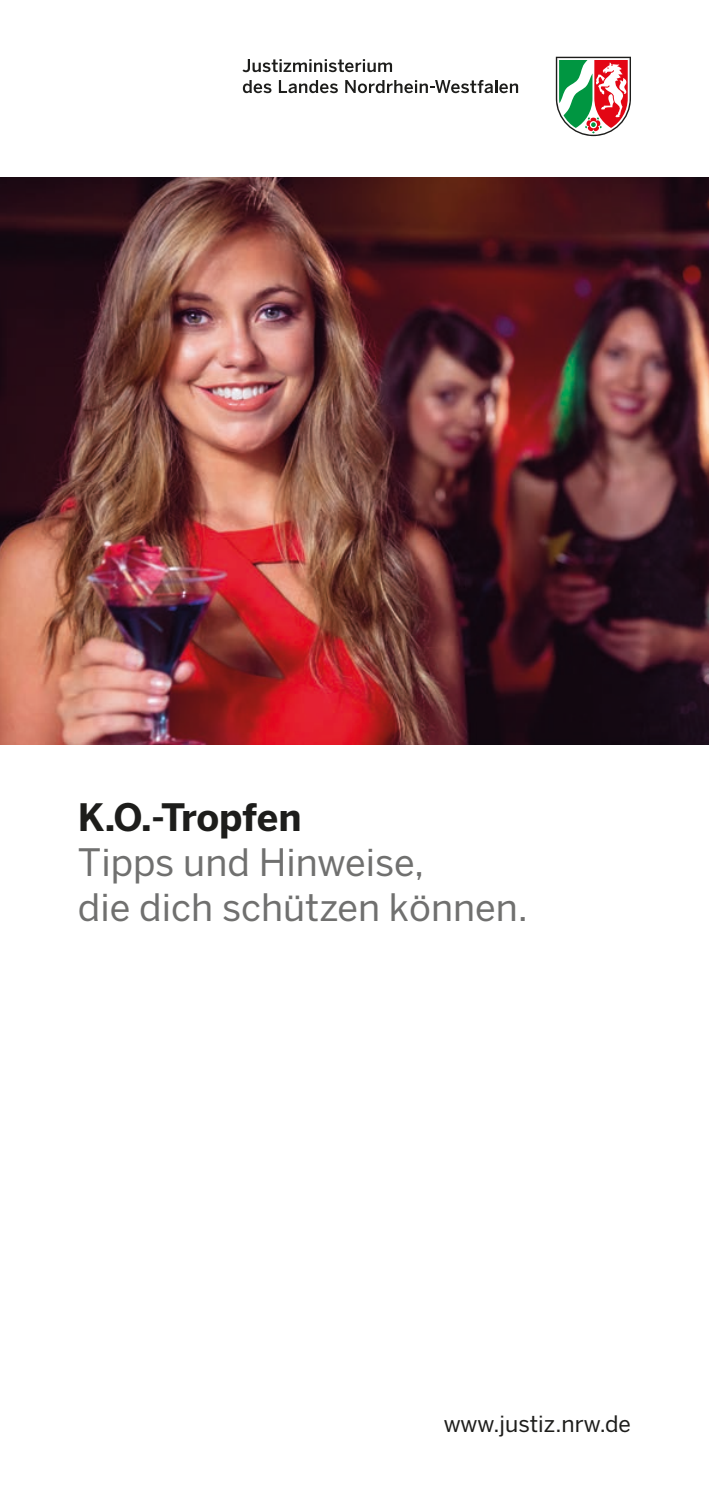
<style>
.page{position:relative;width:709px;height:1489px;background:#fff}
.page>*{position:absolute;margin:0;border:0;box-sizing:border-box;transform-origin:0 0}
.t1{font:37.5px/45px "Benton Sans";color:#70706f}
.t2{font:700 37.5px "Benton Sans";letter-spacing:-.015em;color:#1d1d1b}
.t3{font:22.5px "Benton Sans";color:#1d1d1b}
</style>
<div class="page">
<img style="left:0;top:177px;width:709px;height:567px">
<svg style="left:242px;top:59px;width:150px;height:13px"></svg>
<svg style="left:243px;top:80px;width:28px;height:13px"></svg>
<svg style="left:279px;top:80px;width:59px;height:13px"></svg>
<svg style="left:345px;top:80px;width:173px;height:13px"></svg>
<svg style="left:556px;top:57px;width:75px;height:79px"></svg>
<p class="t2" style="left:78px;top:794px;width:225px">K.O.-Tropfen</p>
<p class="t1" style="left:78px;top:839px;width:451px">Tipps und Hinweise,<br>die dich schützen können.</p>
<p class="t3" style="left:443px;top:1410px;width:189px">www.justiz.nrw.de</p>
</div>
